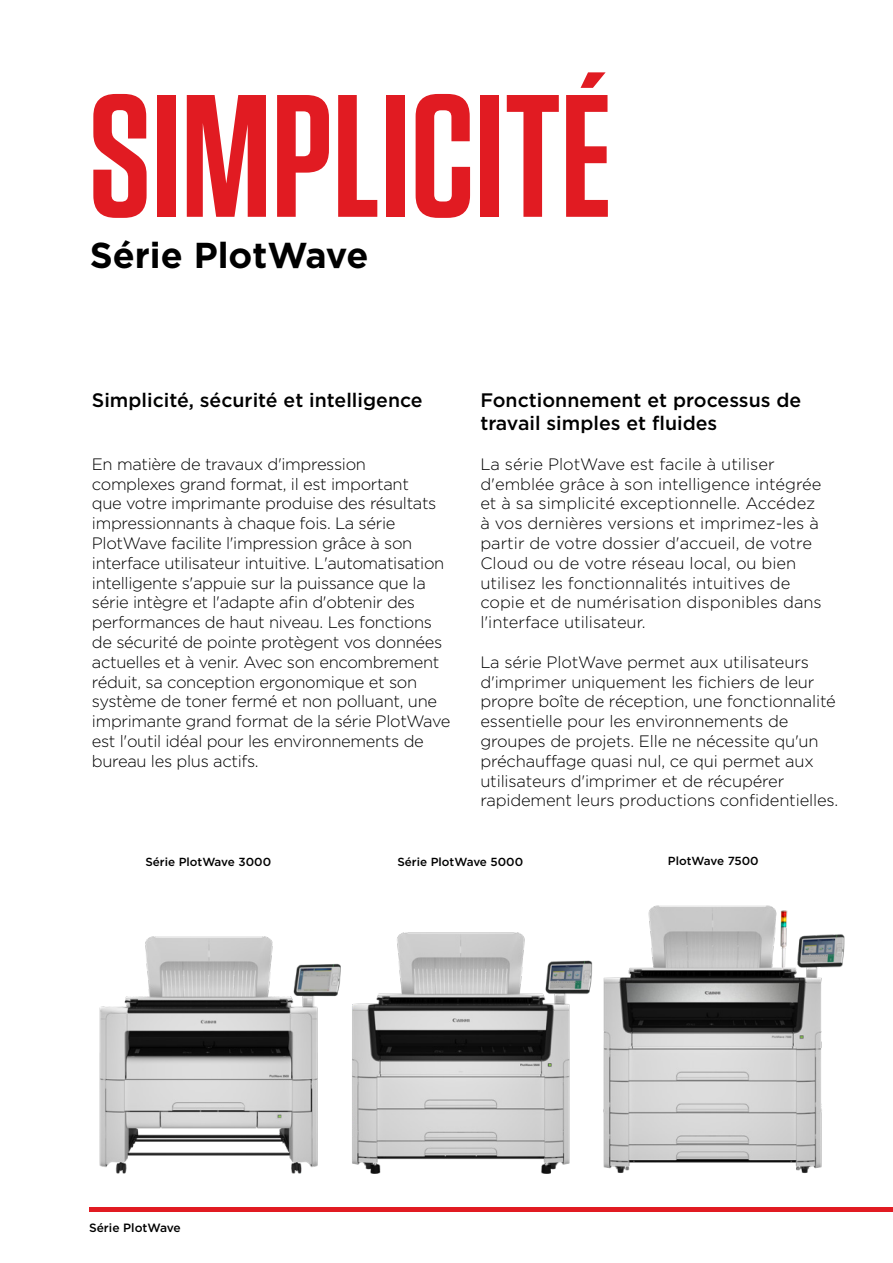
<style>
.page{position:relative;width:893px;height:1263px;background:#fff}
.page>*{position:absolute;margin:0;border:0;box-sizing:border-box;transform-origin:0 0}
.t1{font:600 174px "Tungsten";color:#e11b22}
.t2{font:700 36px "Gotham";color:#000}
.t3{font:500 19.5px/23.4px "Gotham";color:#000}
.t4{font:300 16.5px/19.8px "Gotham";letter-spacing:-.02em;color:#000}
.t5{font:300 16.5px/19.8px "Gotham";color:#000}
.t6{font:500 12px "Gotham";color:#000}
.t7{font:500 11.7px "Gotham";color:#000}
</style>
<div class="page">
<img style="left:642px;top:905px;width:203px;height:268px">
<img style="left:99px;top:936px;width:139px;height:238px">
<img style="left:238px;top:932px;width:404px;height:242px">
<div style="left:90px;top:1207px;width:803px;height:5px;background:#e11b22"></div>
<h1 class="t1" style="left:88px;top:65px;width:525px">SIMPLICITÉ</h1>
<h2 class="t2" style="left:90px;top:232px;width:280px">Série PlotWave</h2>
<p class="t3" style="left:92px;top:388px;width:332px">Simplicité, sécurité et intelligence</p>
<p class="t4" style="left:92px;top:454px;width:360px">En matière de travaux d'impression complexes grand format, il est important<br>que votre imprimante produise des résultats impressionnants à chaque fois. La série PlotWave facilite l'impression grâce à son interface utilisateur intuitive. L'automatisation intelligente s'appuie sur la puissance que la série intègre et l'adapte afin d'obtenir des performances de haut niveau. Les fonctions de sécurité de pointe protègent vos données actuelles et à venir. Avec son encombrement réduit, sa conception ergonomique et son système de toner fermé et non polluant, une imprimante grand format de la série PlotWave est l'outil idéal pour les environnements de bureau les plus actifs.</p>
<p class="t3" style="left:480px;top:388px;width:322px">Fonctionnement et processus de travail simples et fluides</p>
<p class="t5" style="left:480px;top:454px;width:343px">La série PlotWave est facile à utiliser d'emblée grâce à son intelligence intégrée et à sa simplicité exceptionnelle. Accédez à vos dernières versions et imprimez-les à partir de votre dossier d'accueil, de votre Cloud ou de votre réseau local, ou bien utilisez les fonctionnalités intuitives de copie et de numérisation disponibles dans l'interface utilisateur.</p>
<p class="t4" style="left:480px;top:652px;width:359px">La série PlotWave permet aux utilisateurs d'imprimer uniquement les fichiers de leur propre boîte de réception, une fonctionnalité essentielle pour les environnements de groupes de projets. Elle ne nécessite qu'un préchauffage quasi nul, ce qui permet aux utilisateurs d'imprimer et de récupérer rapidement leurs productions confidentielles.</p>
<p class="t7" style="left:145px;top:854px;width:127px">Série PlotWave 3000</p>
<p class="t7" style="left:397px;top:854px;width:127px">Série PlotWave 5000</p>
<p class="t7" style="left:668px;top:853px;width:92px">PlotWave 7500</p>
<p class="t6" style="left:89px;top:1220px;width:93px">Série PlotWave</p>
</div>
